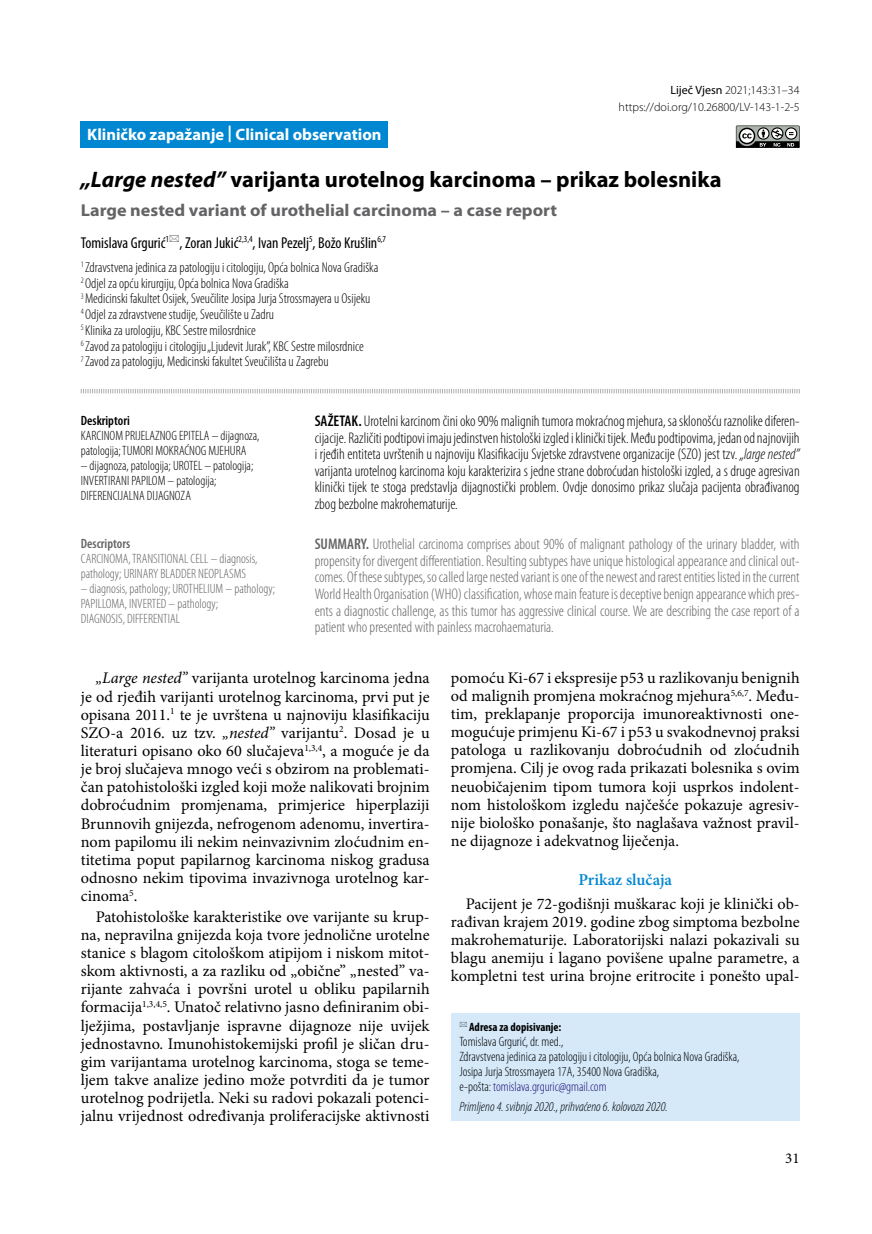
<style>
.page{position:relative;width:872px;height:1234px;background:#fff}
.page>*{position:absolute;margin:0;border:0;box-sizing:border-box;transform-origin:0 0}
.t1{font:700 22.5px "Myriad Pro";color:#000}
.t2{font:700 17.25px "Myriad Pro";color:#646365;scale:1.05 1}
.t3{font:700 16.5px "Myriad Pro";color:#fff}
.t4{font:600 16.5px "Minion Pro";color:#0087d1}
.t5{font:16.2px/18.1px "Minion Pro";color:#000;text-align:justify}
.t6{font:condensed 15.75px "Myriad Pro";color:#000}
.t7{font:300 condensed 15.45px/16.5px "Myriad Pro";color:#000;text-align:justify}
.t8{font:300 condensed 15.45px/16.5px "Myriad Pro";color:#646365;text-align:justify}
.t9{font:15px "Minion Pro";color:#000}
.t10{font:300 condensed 14.25px/15.8px "Myriad Pro";color:#000}
.t11{font:300 condensed 13.5px/15px "Myriad Pro";color:#000}
.t12{font:300 condensed 13.5px/15px "Myriad Pro";color:#646365}
.t13{font:italic 300 condensed 13.5px "Myriad Pro";color:#000}
.t14{font:600 condensed 13.5px "Myriad Pro";color:#000}
.t15{font:600 condensed 13.5px "Myriad Pro";color:#646365}
.t16{font:300 12px/16.5px "Myriad Pro";color:#000;text-align:right}
.t17{font:700 condensed 12px "Myriad Pro";color:#000}
.s1{font-weight:400}
.s2{font-style:italic}
.s3{font-weight:600}
.s4{color:#231177}
</style>
<div class="page">
<svg style="left:736px;top:125px;width:63px;height:23px"></svg>
<div style="left:451px;top:1013px;width:348px;height:107px;background:#d5e9f9"></div>
<div style="left:81px;top:121px;width:307px;height:27px;background:#0087d1"></div>
<svg style="left:80px;top:389px;width:720px;height:5px"></svg>
<p class="t3" style="left:87px;top:123px;width:296px">Kliničko zapažanje | Clinical observation</p>
<p class="t16" style="left:618px;top:82px;width:182px"><span class="s1">Liječ Vjesn</span> 2021;143:31–34 https://doi.org/10.26800/LV-143-1-2-5</p>
<h1 class="t1" style="left:81px;top:165px;width:642px"><span class="s2">„Large nested”</span> varijanta urotelnog karcinoma – prikaz bolesnika</h1>
<p class="t2" style="left:81px;top:199px;width:455px">Large nested variant of urothelial carcinoma – a case report</p>
<p class="t6" style="left:81px;top:233px;width:307px">Tomislava Grgurić<sup>1</sup> , Zoran Jukić<sup>2,3,4</sup>, Ivan Pezelj<sup>5</sup>, Božo Krušlin<sup>6,7</sup></p>
<p class="t10" style="left:81px;top:259px;width:299px"><sup>1</sup> Zdravstvena jedinica za patologiju i citologiju, Opća bolnica Nova Gradiška <sup>2</sup> Odjel za opću kirurgiju, Opća bolnica Nova Gradiška<br><sup>3</sup> Medicinski fakultet Osijek, Sveučilite Josipa Jurja Strossmayera u Osijeku<br><sup>4</sup> Odjel za zdravstvene studije, Sveučilište u Zadru<br><sup>5</sup> Klinika za urologiju, KBC Sestre milosrdnice<br><sup>6</sup> Zavod za patologiju i citologiju „Ljudevit Jurak”, KBC Sestre milosrdnice<br><sup>7</sup> Zavod za patologiju, Medicinski fakultet Sveučilišta u Zagrebu</p>
<p class="t7" style="left:315px;top:413px;width:486px"><span class="s3">SAŽETAK.</span> Urotelni karcinom čini oko 90% malignih tumora mokraćnog mjehura, sa sklonošću raznolike diferen&shy;cijacije. Različiti podtipovi imaju jedinstven histološki izgled i klinički tijek. Među podtipovima, jedan od najnovijih i rjeđih entiteta uvrštenih u najnoviju Klasifikaciju Svjetske zdravstvene organizacije (SZO) jest tzv. <span class="s2">„large nested” </span>varijanta urotelnog karcinoma koju karakterizira s jedne strane dobroćudan histološki izgled, a s druge agresivan klinički tijek te stoga predstavlja dijagnostički problem. Ovdje donosimo prikaz slučaja pacijenta obrađivanog zbog bezbolne makrohematurije.</p>
<p class="t14" style="left:81px;top:412px;width:50px">Deskriptori</p>
<p class="t11" style="left:81px;top:427px;width:180px">KARCINOM PRIJELAZNOG EPITELA – dijagnoza, patologija; TUMORI MOKRAĆNOG MJEHURA</p>
<p class="t11" style="left:81px;top:457px;width:174px">– dijagnoza, patologija; UROTEL – patologija;<br>INVERTIRANI PAPILOM – patologija;<br>DIFERENCIJALNA DIJAGNOZA</p>
<p class="t15" style="left:81px;top:535px;width:51px">Descriptors</p>
<p class="t12" style="left:81px;top:551px;width:178px">CARCINOMA, TRANSITIONAL CELL – diagnosis, pathology; URINARY BLADDER NEOPLASMS</p>
<p class="t12" style="left:81px;top:581px;width:196px">– diagnosis, pathology; UROTHELIUM – pathology;<br>PAPILLOMA, INVERTED – pathology;<br>DIAGNOSIS, DIFFERENTIAL</p>
<p class="t8" style="left:315px;top:536px;width:486px"><span class="s3">SUMMARY.</span> Urothelial carcinoma comprises about 90% of malignant pathology of the urinary bladder, with propensity for divergent differentiation. Resulting subtypes have unique histological appearance and clinical out&shy;comes. Of these subtypes, so called large nested variant is one of the newest and rarest entities listed in the current World Health Organisation (WHO) classification, whose main feature is deceptive benign appearance which pres&shy;ents a diagnostic challenge, as this tumor has aggressive clinical course. We are describing the case report of a patient who presented with painless macrohaematuria.</p>
<p class="t5" style="left:81px;top:669px;width:350px;text-indent:15px"><span class="s2">„Large nested”</span> varijanta urotelnog karcinoma jedna je od rjeđih varijanti urotelnog karcinoma, prvi put je opisana 2011.<sup>1</sup> te je uvrštena u najnoviju klasifikaciju SZO-a 2016. uz tzv. <span class="s2">„nested”</span> varijantu<sup>2</sup>. Dosad je u literaturi opisano oko 60 slučajeva<sup>1,3,4</sup>, a moguće je da je broj slučajeva mnogo veći s obzirom na problemati&shy;čan patohistološki izgled koji može nalikovati brojnim dobroćudnim promjenama, primjerice hiperplaziji Brunnovih gnijezda, nefrogenom adenomu, invertira&shy;nom papilomu ili nekim neinvazivnim zloćudnim en&shy;titetima poput papilarnog karcinoma niskog gradusa odnosno nekim tipovima invazivnoga urotelnog kar&shy;cinoma<sup>5</sup>.</p>
<p class="t5" style="left:81px;top:907px;width:350px;text-align:left;text-indent:15px">Patohistološke karakteristike ove varijante su krup&shy;na, nepravilna gnijezda koja tvore jednolične urotelne stanice s blagom citološkom atipijom i niskom mitot&shy;skom aktivnosti, a za razliku od „obične” „nested” va&shy;rijante zahvaća i površni urotel u obliku papilarnih formacija<sup>1,3,4,5</sup>. Unatoč relativno jasno definiranim obi&shy;lježjima, postavljanje ispravne dijagnoze nije uvijek jednostavno. Imunohistokemijski profil je sličan dru&shy;gim varijantama urotelnog karcinoma, stoga se teme&shy;ljem takve analize jedino može potvrditi da je tumor urotelnog podrijetla. Neki su radovi pokazali potenci&shy;jalnu vrijednost određivanja proliferacijske aktivnosti</p>
<p class="t5" style="left:451px;top:669px;width:350px">pomoću Ki-67 i ekspresije p53 u razlikovanju benignih od malignih promjena mokraćnog mjehura<sup>5,6,7</sup>. Među&shy;tim, preklapanje proporcija imunoreaktivnosti one&shy;mogućuje primjenu Ki-67 i p53 u svakodnevnoj praksi patologa u razlikovanju dobroćudnih od zloćudnih promjena. Cilj je ovog rada prikazati bolesnika s ovim neuobičajenim tipom tumora koji usprkos indolent&shy;nom histološkom izgledu najčešće pokazuje agresiv&shy;nije biološko ponašanje, što naglašava važnost pravil&shy;ne dijagnoze i adekvatnog liječenja.</p>
<p class="t4" style="left:578px;top:867px;width:95px">Prikaz slučaja</p>
<p class="t5" style="left:451px;top:894px;width:350px;text-indent:15px">Pacijent je 72-godišnji muškarac koji je klinički ob&shy;rađivan krajem 2019. godine zbog simptoma bezbolne makrohematurije. Laboratorijski nalazi pokazivali su blagu anemiju i lagano povišene upalne parametre, a kompletni test urina brojne eritrocite i ponešto upal-</p>
<p class="t17" style="left:469px;top:1019px;width:94px">Adresa za dopisivanje:</p>
<p class="t11" style="left:459px;top:1033px;width:282px">Tomislava Grgurić, dr. med.,<br>Zdravstvena jedinica za patologiju i citologiju, Opća bolnica Nova Gradiška, Josipa Jurja Strossmayera 17A, 35400 Nova Gradiška,<br>e-pošta: <span class="s4">tomislava.grguric@gmail.com</span></p>
<p class="t13" style="left:459px;top:1097px;width:210px">Primljeno 4. svibnja 2020., prihvaćeno 6. kolovoza 2020.</p>
<p class="t9" style="left:785px;top:1147px;width:16px">31</p>
</div>
